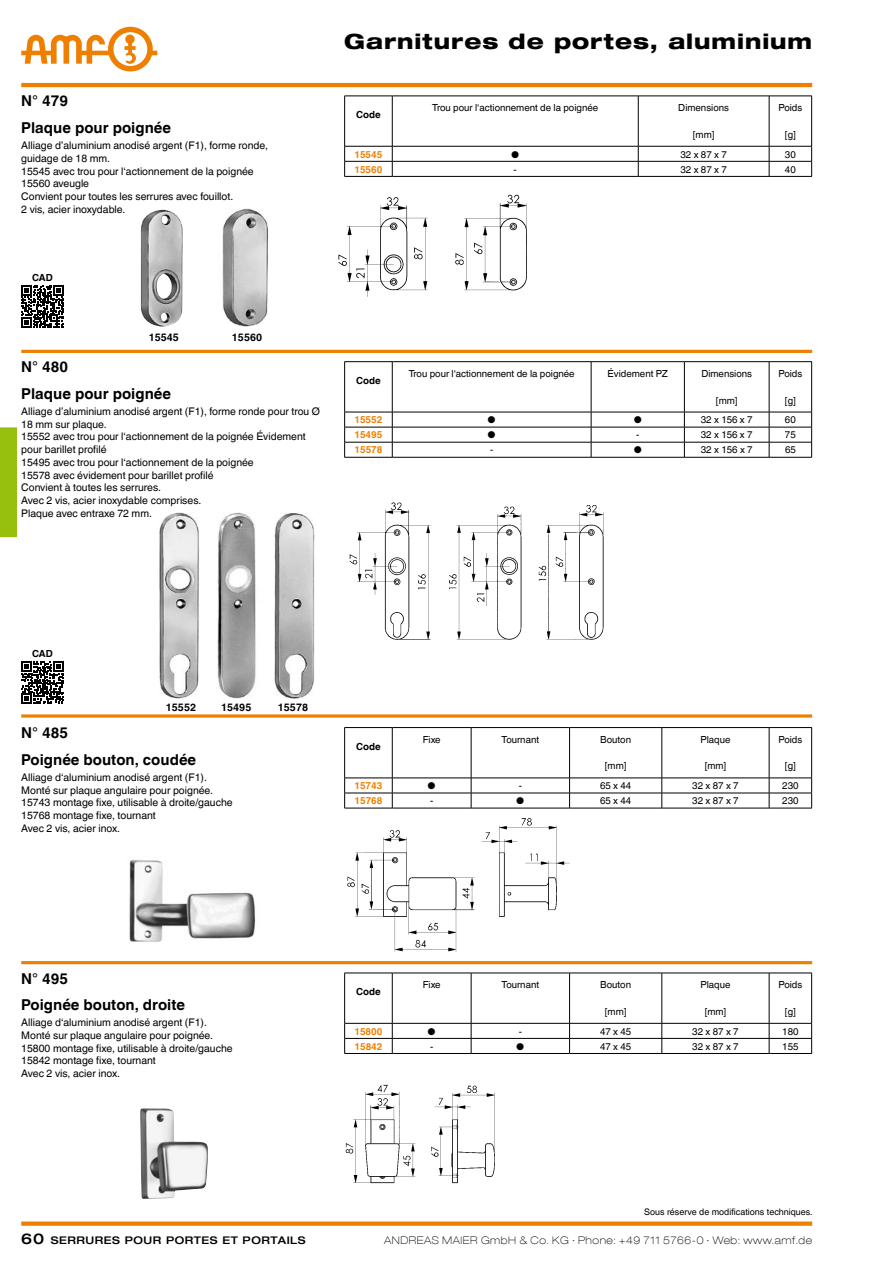
<style>
.page{position:relative;width:893px;height:1263px;background:#fff}
.page>*{position:absolute;margin:0;border:0;box-sizing:border-box;transform-origin:0 0}
.t1{font:800 expanded 21px "Helvetica Neue LT Com";letter-spacing:.045em;color:#000}
.t2{font:700 15px "Helvetica World";color:#000}
.t3{font:10.5px/12.8px "Helvetica World";color:#000}
.t4{font:100 expanded 10.5px "Helvetica Neue LT Com";letter-spacing:.05em;color:#000}
.t5{font:500 expanded 10.5px "Helvetica Neue LT Com";letter-spacing:.05em;color:#000}
.t6{font:700 10.5px "Helvetica World";color:#000}
.t7{font:9.75px "Helvetica World";color:#000}
.t8{font:700 9.75px "Helvetica World";color:#ee7f00}
.t9{font:700 9.75px "Helvetica World";color:#000}
.t10{font:9px "Helvetica World";color:#000}
.s1{font-size:15px}
</style>
<div class="page">
<hr style="left:21px;top:83px;width:791px;height:4px;background:#ee7f00">
<svg style="left:21px;top:27px;width:136px;height:44px"></svg>
<div style="left:0;top:427px;width:17px;height:110px;background:#97bf0d"></div>
<div style="left:21px;top:1221px;width:791px;height:5px;background:#ee7f00"></div>
<hr style="left:21px;top:350px;width:791px;height:3px;background:#ee7f00">
<img style="left:338px;top:194px;width:189px;height:103px">
<img style="left:140px;top:210px;width:43px;height:116px">
<img style="left:222px;top:209px;width:47px;height:117px">
<img style="left:159px;top:513px;width:156px;height:186px">
<img style="left:349px;top:502px;width:255px;height:138px">
<img style="left:129px;top:860px;width:127px;height:82px">
<img style="left:347px;top:817px;width:223px;height:135px">
<svg style="left:21px;top:714px;width:791px;height:4px;background:#f19833"></svg>
<img style="left:140px;top:1108px;width:68px;height:91px">
<img style="left:345px;top:1084px;width:150px;height:100px">
<hr style="left:21px;top:961px;width:791px;height:3px;background:#ee7f00">
<svg style="left:21px;top:285px;width:43px;height:42px"></svg>
<svg style="left:21px;top:661px;width:43px;height:43px"></svg>
<svg style="left:344px;top:96px;width:468px;height:80px"></svg>
<hr style="left:344px;top:176px;width:48px;height:1px;background:#000">
<hr style="left:392px;top:176px;width:246px;height:1px;background:#000">
<hr style="left:638px;top:176px;width:131px;height:1px;background:#000">
<hr style="left:769px;top:176px;width:43px;height:1px;background:#000">
<hr style="left:344px;top:361px;width:48px;height:1px;background:#000">
<hr style="left:392px;top:361px;width:199px;height:1px;background:#000">
<hr style="left:591px;top:361px;width:93px;height:1px;background:#000">
<hr style="left:684px;top:361px;width:85px;height:1px;background:#000">
<hr style="left:769px;top:361px;width:43px;height:1px;background:#000">
<svg style="left:344px;top:362px;width:468px;height:95px"></svg>
<hr style="left:344px;top:457px;width:48px;height:1px;background:#000">
<hr style="left:392px;top:457px;width:199px;height:1px;background:#000">
<hr style="left:591px;top:457px;width:93px;height:1px;background:#000">
<hr style="left:684px;top:457px;width:85px;height:1px;background:#000">
<hr style="left:769px;top:457px;width:43px;height:1px;background:#000">
<svg style="left:344px;top:727px;width:468px;height:81px"></svg>
<hr style="left:344px;top:808px;width:48px;height:1px;background:#000">
<hr style="left:392px;top:808px;width:79px;height:1px;background:#000">
<hr style="left:471px;top:808px;width:99px;height:1px;background:#000">
<hr style="left:570px;top:808px;width:92px;height:1px;background:#000">
<hr style="left:662px;top:808px;width:107px;height:1px;background:#000">
<hr style="left:769px;top:808px;width:43px;height:1px;background:#000">
<svg style="left:344px;top:973px;width:468px;height:80px"></svg>
<hr style="left:344px;top:1053px;width:48px;height:1px;background:#000">
<hr style="left:392px;top:1053px;width:79px;height:1px;background:#000">
<hr style="left:471px;top:1053px;width:99px;height:1px;background:#000">
<hr style="left:570px;top:1053px;width:92px;height:1px;background:#000">
<hr style="left:662px;top:1053px;width:107px;height:1px;background:#000">
<hr style="left:769px;top:1053px;width:43px;height:1px;background:#000">
<h2 class="t2" style="left:21px;top:92px;width:48px">N° 479</h2>
<h2 class="t2" style="left:21px;top:119px;width:151px">Plaque pour poignée</h2>
<p class="t3" style="left:21px;top:139px;width:248px">Alliage d’aluminium anodisé argent (F1), forme ronde, guidage de 18 mm.<br>15545 avec trou pour l‘actionnement de la poignée 15560 aveugle<br>Convient pour toutes les serrures avec fouillot.<br>2 vis, acier inoxydable.</p>
<p class="t9" style="left:32px;top:272px;width:22px">CAD</p>
<h2 class="t2" style="left:21px;top:358px;width:48px">N° 480</h2>
<p class="t6" style="left:149px;top:332px;width:32px">15545</p>
<p class="t6" style="left:232px;top:332px;width:32px">15560</p>
<h2 class="t2" style="left:21px;top:385px;width:151px">Plaque pour poignée</h2>
<p class="t3" style="left:21px;top:405px;width:300px">Alliage d’aluminium anodisé argent (F1), forme ronde pour trou Ø 18 mm sur plaque.<br>15552 avec trou pour l‘actionnement de la poignée Évidement pour barillet profilé<br>15495 avec trou pour l‘actionnement de la poignée<br>15578 avec évidement pour barillet profilé<br>Convient à toutes les serrures.<br>Avec 2 vis, acier inoxydable comprises.<br>Plaque avec entraxe 72 mm.</p>
<h1 class="t1" style="left:344px;top:28px;width:469px">Garnitures de portes, aluminium</h1>
<p class="t9" style="left:356px;top:109px;width:26px">Code</p>
<p class="t7" style="left:432px;top:102px;width:167px">Trou pour l‘actionnement de la poignée</p>
<p class="t7" style="left:678px;top:102px;width:52px">Dimensions</p>
<p class="t7" style="left:693px;top:129px;width:23px">[mm]</p>
<p class="t7" style="left:778px;top:102px;width:25px">Poids</p>
<p class="t7" style="left:785px;top:129px;width:12px">[g]</p>
<p class="t8" style="left:354px;top:148px;width:30px">15545</p>
<p class="t7" style="left:511px;top:148px;width:10px">●</p>
<p class="t7" style="left:680px;top:148px;width:48px">32 x 87 x 7</p>
<p class="t7" style="left:785px;top:148px;width:12px">30</p>
<p class="t8" style="left:354px;top:163px;width:30px">15560</p>
<p class="t7" style="left:514px;top:163px;width:5px">-</p>
<p class="t7" style="left:680px;top:163px;width:48px">32 x 87 x 7</p>
<p class="t7" style="left:785px;top:163px;width:12px">40</p>
<p class="t9" style="left:356px;top:375px;width:26px">Code</p>
<p class="t7" style="left:409px;top:368px;width:167px">Trou pour l‘actionnement de la poignée</p>
<p class="t7" style="left:608px;top:368px;width:62px">Évidement PZ</p>
<p class="t7" style="left:701px;top:368px;width:52px">Dimensions</p>
<p class="t7" style="left:716px;top:394px;width:23px">[mm]</p>
<p class="t7" style="left:778px;top:368px;width:25px">Poids</p>
<p class="t7" style="left:785px;top:394px;width:12px">[g]</p>
<p class="t8" style="left:354px;top:414px;width:30px">15552</p>
<p class="t7" style="left:488px;top:414px;width:10px">●</p>
<p class="t7" style="left:634px;top:414px;width:10px">●</p>
<p class="t7" style="left:701px;top:414px;width:53px">32 x 156 x 7</p>
<p class="t7" style="left:785px;top:414px;width:12px">60</p>
<p class="t8" style="left:354px;top:429px;width:30px">15495</p>
<p class="t7" style="left:488px;top:429px;width:10px">●</p>
<p class="t7" style="left:636px;top:429px;width:5px">-</p>
<p class="t7" style="left:701px;top:429px;width:53px">32 x 156 x 7</p>
<p class="t7" style="left:785px;top:429px;width:12px">75</p>
<p class="t8" style="left:354px;top:444px;width:30px">15578</p>
<p class="t7" style="left:490px;top:444px;width:5px">-</p>
<p class="t7" style="left:634px;top:444px;width:10px">●</p>
<p class="t7" style="left:701px;top:444px;width:53px">32 x 156 x 7</p>
<p class="t7" style="left:785px;top:444px;width:12px">65</p>
<p class="t9" style="left:32px;top:648px;width:22px">CAD</p>
<h2 class="t2" style="left:21px;top:724px;width:48px">N° 485</h2>
<p class="t6" style="left:166px;top:702px;width:32px">15552</p>
<p class="t6" style="left:221px;top:702px;width:32px">15495</p>
<p class="t6" style="left:278px;top:701px;width:32px">15578</p>
<h2 class="t2" style="left:21px;top:751px;width:176px">Poignée bouton, coudée</h2>
<p class="t3" style="left:21px;top:771px;width:213px">Alliage d‘aluminium anodisé argent (F1).<br>Monté sur plaque angulaire pour poignée.<br>15743 montage fixe, utilisable à droite/gauche 15768 montage fixe, tournant<br>Avec 2 vis, acier inox.</p>
<p class="t9" style="left:356px;top:741px;width:26px">Code</p>
<p class="t7" style="left:423px;top:734px;width:19px">Fixe</p>
<p class="t7" style="left:502px;top:734px;width:39px">Tournant</p>
<p class="t7" style="left:600px;top:734px;width:32px">Bouton</p>
<p class="t7" style="left:605px;top:760px;width:23px">[mm]</p>
<p class="t7" style="left:700px;top:734px;width:32px">Plaque</p>
<p class="t7" style="left:705px;top:760px;width:23px">[mm]</p>
<p class="t7" style="left:778px;top:734px;width:25px">Poids</p>
<p class="t7" style="left:785px;top:760px;width:12px">[g]</p>
<p class="t8" style="left:354px;top:780px;width:30px">15743</p>
<p class="t7" style="left:428px;top:780px;width:10px">●</p>
<p class="t7" style="left:519px;top:780px;width:5px">-</p>
<p class="t7" style="left:600px;top:780px;width:33px">65 x 44</p>
<p class="t7" style="left:692px;top:780px;width:48px">32 x 87 x 7</p>
<p class="t7" style="left:782px;top:780px;width:18px">230</p>
<p class="t8" style="left:354px;top:795px;width:30px">15768</p>
<p class="t7" style="left:430px;top:795px;width:5px">-</p>
<p class="t7" style="left:516px;top:795px;width:10px">●</p>
<p class="t7" style="left:600px;top:795px;width:33px">65 x 44</p>
<p class="t7" style="left:692px;top:795px;width:48px">32 x 87 x 7</p>
<p class="t7" style="left:782px;top:795px;width:18px">230</p>
<h2 class="t2" style="left:21px;top:969px;width:48px">N° 495</h2>
<h2 class="t2" style="left:21px;top:996px;width:165px">Poignée bouton, droite</h2>
<p class="t3" style="left:21px;top:1016px;width:213px">Alliage d‘aluminium anodisé argent (F1).<br>Monté sur plaque angulaire pour poignée.<br>15800 montage fixe, utilisable à droite/gauche 15842 montage fixe, tournant<br>Avec 2 vis, acier inox.</p>
<p class="t9" style="left:356px;top:986px;width:26px">Code</p>
<p class="t7" style="left:423px;top:979px;width:19px">Fixe</p>
<p class="t7" style="left:502px;top:979px;width:39px">Tournant</p>
<p class="t7" style="left:600px;top:979px;width:32px">Bouton</p>
<p class="t7" style="left:605px;top:1006px;width:23px">[mm]</p>
<p class="t7" style="left:700px;top:979px;width:32px">Plaque</p>
<p class="t7" style="left:705px;top:1006px;width:23px">[mm]</p>
<p class="t7" style="left:778px;top:979px;width:25px">Poids</p>
<p class="t7" style="left:785px;top:1006px;width:12px">[g]</p>
<p class="t8" style="left:354px;top:1025px;width:30px">15800</p>
<p class="t7" style="left:428px;top:1025px;width:10px">●</p>
<p class="t7" style="left:519px;top:1025px;width:5px">-</p>
<p class="t7" style="left:600px;top:1025px;width:33px">47 x 45</p>
<p class="t7" style="left:692px;top:1025px;width:48px">32 x 87 x 7</p>
<p class="t7" style="left:782px;top:1025px;width:18px">180</p>
<p class="t8" style="left:354px;top:1040px;width:30px">15842</p>
<p class="t7" style="left:430px;top:1040px;width:5px">-</p>
<p class="t7" style="left:516px;top:1040px;width:10px">●</p>
<p class="t7" style="left:600px;top:1040px;width:33px">47 x 45</p>
<p class="t7" style="left:692px;top:1040px;width:48px">32 x 87 x 7</p>
<p class="t7" style="left:782px;top:1040px;width:18px">155</p>
<p class="t10" style="left:644px;top:1207px;width:170px">Sous réserve de modifications techniques.</p>
<p class="t5" style="left:21px;top:1233px;width:285px"><span class="s1">60</span> SERRURES POUR PORTES ET PORTAILS</p>
<p class="t4" style="left:384px;top:1233px;width:429px">ANDREAS MAIER GmbH &amp; Co. KG ∙ Phone: +49 711 5766-0 ∙ Web: www.amf.de</p>
</div>
